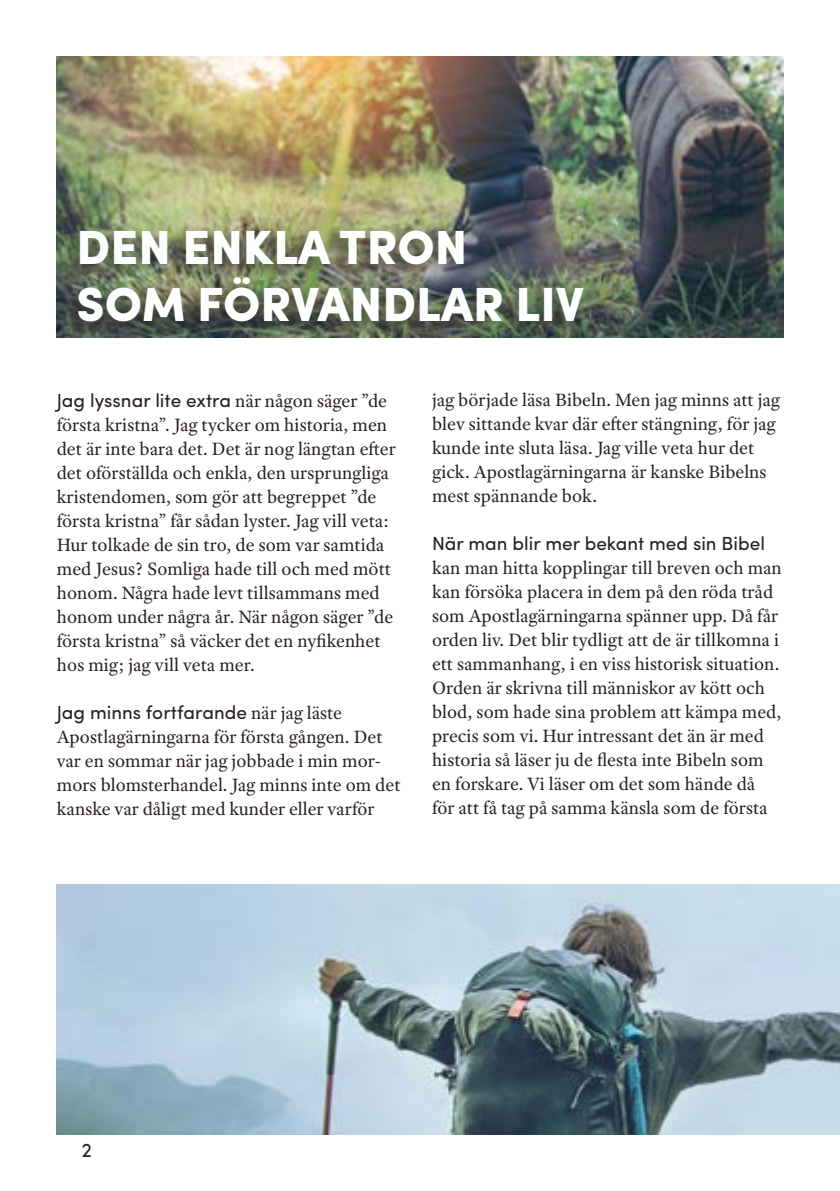
<style>
.page{position:relative;width:840px;height:1191px;background:#fff}
.page>*{position:absolute;margin:0;border:0;box-sizing:border-box;transform-origin:0 0}
.t1{font:900 48px/57.6px "Sofia Pro";color:#feffff}
.t2{font:20px "Sofia Pro";color:#292122}
.t3{font:19px/24px "Adobe Text Pro";color:#292122}
.t4{font:19px "Sofia Pro";color:#292122}
.s1{font-family:"Adobe Text Pro"}
</style>
<div class="page">
<img style="left:57px;top:57px;width:725px;height:280px">
<div style="left:60px;top:226px;width:524px;height:112px;background:#292122;opacity:.6"></div>
<img style="left:57px;top:884px;width:782px;height:250px">
<h1 class="t1" style="left:77px;top:215px;width:509px">DEN ENKLA TRON<br>SOM FÖRVANDLAR LIV</h1>
<p class="t4" style="left:57px;top:386px;width:331px">Jag lyssnar lite extra <span class="s1">när någon säger ”de</span></p>
<p class="t3" style="left:57px;top:412px;width:340px">första kristna”. Jag tycker om historia, men det är inte bara det. Det är nog längtan efter det oförställda och enkla, den ursprungliga kristendomen, som gör att begreppet ”de första kristna” får sådan lyster. Jag vill veta:<br>Hur tolkade de sin tro, de som var samtida med Jesus? Somliga hade till och med mött honom. Några hade levt tillsammans med honom under några år. När någon säger ”de första kristna” så väcker det en nyfikenhet hos mig; jag vill veta mer.</p>
<p class="t4" style="left:57px;top:698px;width:286px">Jag minns fortfarande <span class="s1">när jag läste</span></p>
<p class="t3" style="left:57px;top:724px;width:345px">Apostlagärningarna för första gången. Det var en sommar när jag jobbade i min mor&shy;mors blomsterhandel. Jag minns inte om det kanske var dåligt med kunder eller varför</p>
<p class="t3" style="left:432px;top:388px;width:349px">jag började läsa Bibeln. Men jag minns att jag blev sittande kvar där efter stängning, för jag kunde inte sluta läsa. Jag ville veta hur det gick. Apostlagärningarna är kanske Bibelns mest spännande bok.</p>
<p class="t4" style="left:432px;top:529px;width:334px">När man blir mer bekant med sin Bibel</p>
<p class="t3" style="left:432px;top:556px;width:351px">kan man hitta kopplingar till breven och man kan försöka placera in dem på den röda tråd som Apostlagärningarna spänner upp. Då får orden liv. Det blir tydligt att de är tillkomna i ett sammanhang, i en viss historisk situation.<br>Orden är skrivna till människor av kött och blod, som hade sina problem att kämpa med, precis som vi. Hur intressant det än är med historia så läser ju de flesta inte Bibeln som en forskare. Vi läser om det som hände då för att få tag på samma känsla som de första</p>
<p class="t2" style="left:81px;top:1135px;width:12px">2</p>
</div>
